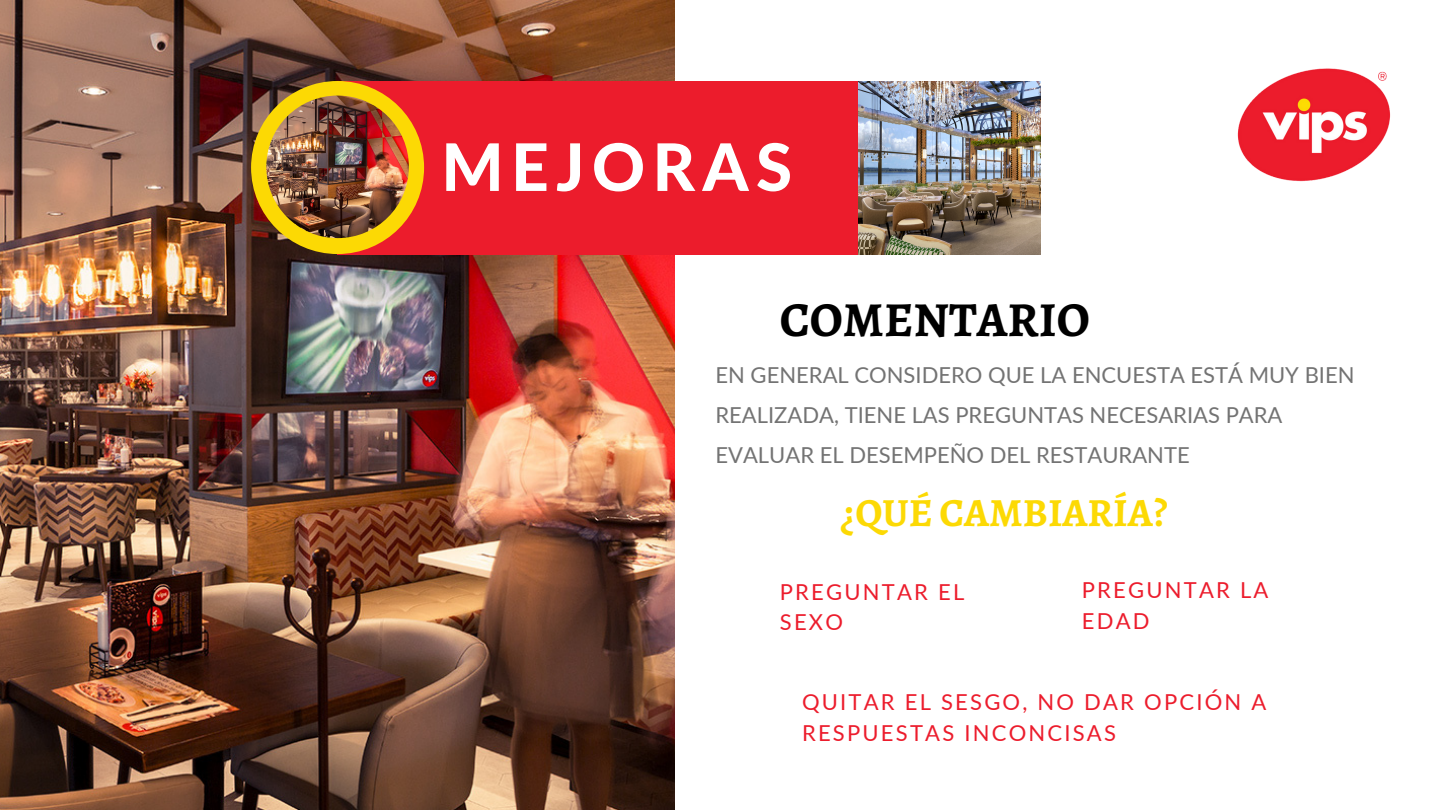
<style>
.page{position:relative;width:1440px;height:810px;background:#fff}
.page>*{position:absolute;margin:0;border:0;box-sizing:border-box;transform-origin:0 0}
.t1{font:800 65.6px "Lato";letter-spacing:.115em;color:#fff}
.t2{font:700 49px "Alegreya";color:#000}
.t3{font:700 40px "Alegreya";color:#fcd904}
.t4{font:22px/39.8px "Lato";color:#737373}
.t5{font:22px/30.8px "Lato";letter-spacing:.1em;color:#ec1c2c}
</style>
<div class="page">
<img style="left:0;top:0;width:675px;height:810px">
<div style="left:338px;top:81px;width:520px;height:173px;background:#ec1c2c"></div>
<div style="left:251px;top:81px;width:173px;height:173px;background:#fcd904;border-radius:50%"></div>
<img style="left:266px;top:96px;width:143px;height:142px;border-radius:50%">
<img style="left:859px;top:81px;width:181px;height:173px">
<img style="left:1237px;top:68px;width:154px;height:114px">
<h1 class="t1" style="left:441px;top:126px;width:352px">MEJORAS</h1>
<h2 class="t2" style="left:780px;top:286px;width:312px">COMENTARIO</h2>
<p class="t4" style="left:715px;top:355px;width:641px">EN GENERAL CONSIDERO QUE LA ENCUESTA ESTÁ MUY BIEN<br>REALIZADA, TIENE LAS PREGUNTAS NECESARIAS PARA<br>EVALUAR EL DESEMPEÑO DEL RESTAURANTE</p>
<h3 class="t3" style="left:841px;top:485px;width:328px">¿QUÉ CAMBIARÍA?</h3>
<p class="t5" style="left:780px;top:576px;width:186px">PREGUNTAR EL<br>SEXO</p>
<p class="t5" style="left:1082px;top:574px;width:188px">PREGUNTAR LA<br>EDAD</p>
<p class="t5" style="left:802px;top:686px;width:466px">QUITAR EL SESGO, NO DAR OPCIÓN A<br>RESPUESTAS INCONCISAS</p>
</div>
